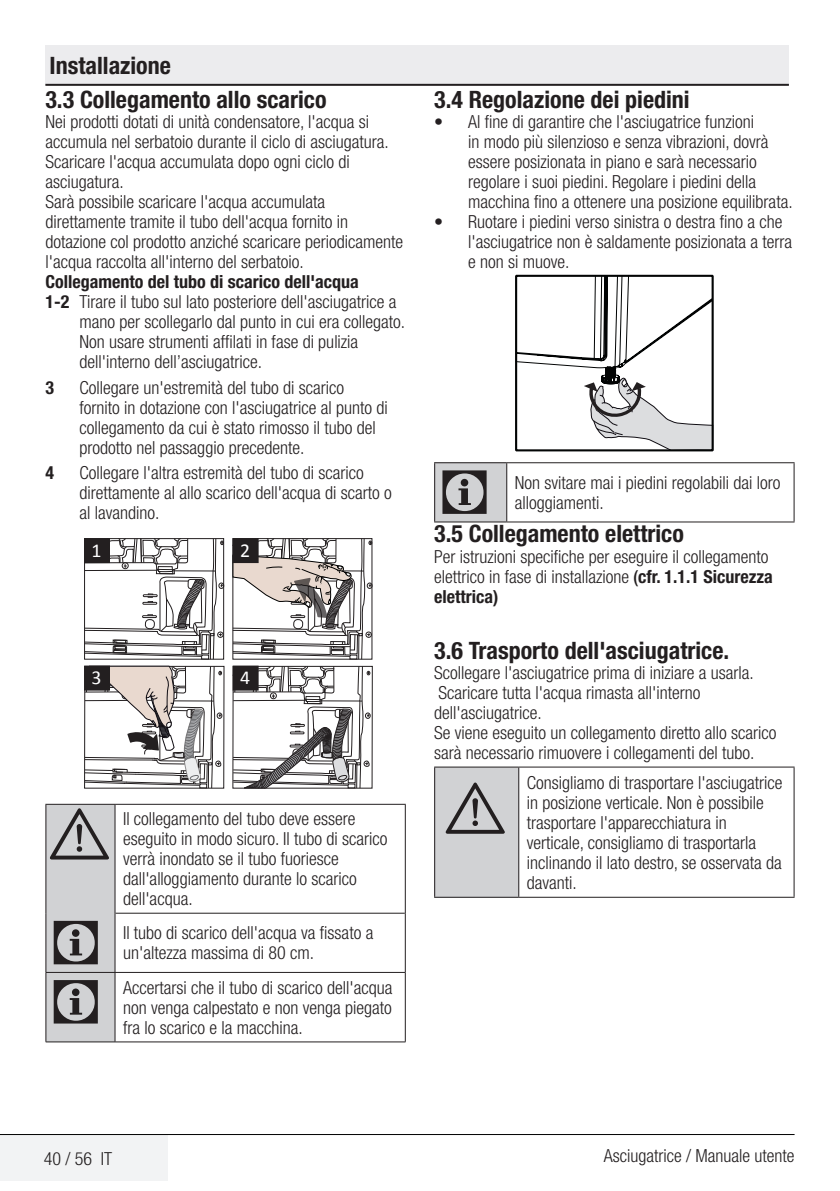
<style>
.page{position:relative;width:840px;height:1191px;background:#fff}
.page>*{position:absolute;margin:0;border:0;box-sizing:border-box;transform-origin:0 0}
.Girintili_Yazi_uyari{font:64px "ZIWARNUN";color:#231f20}
.Konu_Baslik__12pt-Bo{font:700 condensed 24px/34px "Helvetica Neue LT Pro";color:#231f20}
.t1{font:19.8px "Calibri";color:#fff}
.Normal_Yazi{font:300 condensed 18px/20px "Helvetica Neue LT Pro";color:#231f20}
.Girintili_Yazi_uyari-2{font:300 condensed 18px/20px "Helvetica Neue LT Pro";color:#231f20}
.Girintili_Yazi_2{font:300 condensed 18px/20px "Helvetica Neue LT Pro";color:#231f20}
.t2{font:300 condensed 18px/20px "Helvetica Neue LT Pro";color:#241f21}
.Girintili_Yazi{font:300 condensed 18px "Helvetica Neue LT Pro";color:#231f20}
.Normal_Yazi-2{font:700 condensed 18px "Helvetica Neue LT Pro";color:#231f20}
.Girintili_Yazi_2-2{font:700 condensed 18px "Helvetica Neue LT Pro";color:#231f20}
.s1{font-weight:700}
.s2{font-weight:500}
</style>
<div class="page">
<div style="left:45px;top:45px;width:743px;height:40px;background:#ececee"></div>
<hr style="left:45px;top:84px;width:743px;height:2px;background:#231f20">
<div style="left:0;top:1135px;width:168px;height:46px;background:#f2f3f4"></div>
<hr style="left:0;top:1134px;width:794px;height:1px;background:#000">
<svg style="left:232px;top:538px;width:140px;height:251px"></svg>
<svg style="left:84px;top:538px;width:140px;height:251px"></svg>
<div style="left:84px;top:538px;width:25px;height:24px;background:#231f20"></div>
<div style="left:84px;top:538px;width:26px;height:25px;border:1px solid #231f20"></div>
<div style="left:84px;top:666px;width:25px;height:24px;background:#231f20"></div>
<div style="left:84px;top:666px;width:26px;height:24px;border:1px solid #231f20"></div>
<div style="left:233px;top:666px;width:25px;height:24px;background:#231f20"></div>
<div style="left:233px;top:538px;width:25px;height:24px;background:#231f20"></div>
<div style="left:233px;top:538px;width:25px;height:25px;border:1px solid #231f20"></div>
<div style="left:46px;top:805px;width:69px;height:236px;background:#d1d2d4"></div>
<hr style="left:45px;top:804px;width:70px;height:1px;background:#231f20">
<hr style="left:45px;top:805px;width:1px;height:108px;background:#231f20">
<hr style="left:115px;top:804px;width:290px;height:1px;background:#231f20">
<hr style="left:114px;top:805px;width:1px;height:108px;background:#231f20">
<hr style="left:404px;top:805px;width:1px;height:108px;background:#231f20">
<hr style="left:45px;top:913px;width:1px;height:59px;background:#231f20">
<hr style="left:114px;top:913px;width:1px;height:59px;background:#231f20">
<hr style="left:404px;top:913px;width:1px;height:59px;background:#231f20">
<hr style="left:46px;top:972px;width:69px;height:1px;background:#231f20">
<hr style="left:46px;top:972px;width:1px;height:69px;background:#231f20">
<hr style="left:115px;top:972px;width:290px;height:1px;background:#231f20">
<hr style="left:115px;top:972px;width:1px;height:69px;background:#231f20">
<hr style="left:405px;top:972px;width:1px;height:69px;background:#231f20">
<hr style="left:46px;top:1041px;width:69px;height:1px;background:#231f20">
<hr style="left:115px;top:1041px;width:290px;height:1px;background:#231f20">
<hr style="left:115px;top:913px;width:289px;height:1px;background:#231f20">
<svg style="left:515px;top:275px;width:198px;height:176px"></svg>
<div style="left:434px;top:463px;width:72px;height:59px;background:#d1d2d4"></div>
<hr style="left:434px;top:462px;width:72px;height:1px;background:#231f20">
<hr style="left:434px;top:463px;width:1px;height:58px;background:#231f20">
<hr style="left:506px;top:462px;width:288px;height:1px;background:#231f20">
<hr style="left:506px;top:463px;width:1px;height:58px;background:#231f20">
<hr style="left:793px;top:463px;width:1px;height:58px;background:#231f20">
<hr style="left:434px;top:521px;width:72px;height:1px;background:#231f20">
<hr style="left:506px;top:521px;width:288px;height:1px;background:#231f20">
<div style="left:434px;top:767px;width:84px;height:130px;background:#d1d2d4"></div>
<hr style="left:434px;top:766px;width:84px;height:1px;background:#231f20">
<hr style="left:434px;top:767px;width:1px;height:129px;background:#231f20">
<hr style="left:518px;top:766px;width:276px;height:1px;background:#231f20">
<hr style="left:518px;top:767px;width:1px;height:129px;background:#231f20">
<hr style="left:793px;top:767px;width:1px;height:129px;background:#231f20">
<hr style="left:434px;top:896px;width:84px;height:1px;background:#231f20">
<hr style="left:518px;top:896px;width:276px;height:1px;background:#231f20">
<h2 class="Konu_Baslik__12pt-Bo" style="left:45px;top:48px;width:282px">Installazione<br>3.3 Collegamento allo scarico</h2>
<p class="Normal_Yazi" style="left:45px;top:111px;width:345px">Nei prodotti dotati di unità condensatore, l'acqua si accumula nel serbatoio durante il ciclo di asciugatura.<br>Scaricare l'acqua accumulata dopo ogni ciclo di asciugatura.</p>
<p class="Normal_Yazi" style="left:45px;top:191px;width:359px">Sarà possibile scaricare l'acqua accumulata direttamente tramite il tubo dell'acqua fornito in dotazione col prodotto anziché scaricare periodicamente l'acqua raccolta all'interno del serbatoio.</p>
<p class="Normal_Yazi-2" style="left:45px;top:271px;width:315px">Collegamento del tubo di scarico dell'acqua</p>
<p class="Girintili_Yazi_2" style="left:79px;top:291px;width:327px;text-indent:-34px"><span class="s1">1-2</span> Tirare il tubo sul lato posteriore dell'asciugatrice a mano per scollegarlo dal punto in cui era collegato.<br>Non usare strumenti affilati in fase di pulizia dell'interno dell’asciugatrice.</p>
<p class="Girintili_Yazi_2-2" style="left:45px;top:376px;width:10px">3</p>
<p class="Girintili_Yazi_2" style="left:79px;top:377px;width:310px">Collegare un'estremità del tubo di scarico fornito in dotazione con l'asciugatrice al punto di collegamento da cui è stato rimosso il tubo del prodotto nel passaggio precedente.</p>
<p class="Girintili_Yazi_2-2" style="left:45px;top:462px;width:10px">4</p>
<p class="Girintili_Yazi_2" style="left:79px;top:463px;width:314px">Collegare l'altra estremità del tubo di scarico direttamente al allo scarico dell'acqua di scarto o al lavandino.</p>
<p class="t1" style="left:91px;top:538px;width:12px">1</p>
<p class="t1" style="left:240px;top:538px;width:12px">2</p>
<p class="t1" style="left:91px;top:665px;width:12px">3</p>
<p class="t1" style="left:240px;top:665px;width:12px">4</p>
<p class="Girintili_Yazi_uyari" style="left:50px;top:800px;width:63px">A</p>
<p class="Girintili_Yazi_uyari-2" style="left:123px;top:808px;width:266px">Il collegamento del tubo deve essere eseguito in modo sicuro. Il tubo di scarico verrà inondato se il tubo fuoriesce dall'alloggiamento durante lo scarico dell'acqua.</p>
<p class="Girintili_Yazi_uyari" style="left:50px;top:909px;width:56px">C</p>
<p class="Girintili_Yazi_uyari-2" style="left:123px;top:922px;width:252px">Il tubo di scarico dell'acqua va fissato a un'altezza massima di 80 cm.</p>
<p class="Girintili_Yazi_uyari" style="left:50px;top:968px;width:56px">C</p>
<p class="Girintili_Yazi_uyari-2" style="left:123px;top:977px;width:271px;text-align:justify">Accertarsi che il tubo di scarico dell'acqua non venga calpestato e non venga piegato fra lo scarico e la macchina.</p>
<p class="Konu_Baslik__12pt-Bo" style="left:434px;top:82px;width:257px">3.4 Regolazione dei piedini</p>
<p class="t2" style="left:468px;top:111px;width:326px;text-indent:-34px">• Al fine di garantire che l'asciugatrice funzioni<br>in modo più silenzioso e senza vibrazioni, dovrà essere posizionata in piano e sarà necessario regolare i suoi piedini. Regolare i piedini della macchina fino a ottenere una posizione equilibrata.</p>
<p class="t2" style="left:468px;top:211px;width:325px;text-indent:-34px">• Ruotare i piedini verso sinistra o destra fino a che l'asciugatrice non è saldamente posizionata a terra e non si muove.</p>
<p class="Girintili_Yazi_uyari" style="left:438px;top:458px;width:56px">C</p>
<p class="Girintili_Yazi_uyari-2" style="left:514px;top:472px;width:267px">Non svitare mai i piedini regolabili dai loro alloggiamenti.</p>
<p class="Konu_Baslik__12pt-Bo" style="left:434px;top:516px;width:251px">3.5 Collegamento elettrico</p>
<p class="Normal_Yazi" style="left:434px;top:546px;width:340px">Per istruzioni specifiche per eseguire il collegamento elettrico in fase di installazione <span class="s2">(</span><span class="s1">cfr. 1.1.1 Sicurezza elettrica)</span></p>
<p class="Konu_Baslik__12pt-Bo" style="left:434px;top:632px;width:296px">3.6 Trasporto dell'asciugatrice.</p>
<p class="Girintili_Yazi" style="left:434px;top:662px;width:321px">Scollegare l'asciugatrice prima di iniziare a usarla.</p>
<p class="Normal_Yazi" style="left:434px;top:682px;width:268px">Scaricare tutta l'acqua rimasta all'interno dell'asciugatrice.</p>
<p class="Normal_Yazi" style="left:434px;top:722px;width:344px">Se viene eseguito un collegamento diretto allo scarico sarà necessario rimuovere i collegamenti del tubo.</p>
<p class="Girintili_Yazi_uyari" style="left:445px;top:774px;width:63px">A</p>
<p class="Girintili_Yazi_uyari-2" style="left:526px;top:772px;width:257px">Consigliamo di trasportare l'asciugatrice in posizione verticale. Non è possibile trasportare l'apparecchiatura in verticale, consigliamo di trasportarla inclinando il lato destro, se osservata da davanti.</p>
<p class="Girintili_Yazi_uyari-2" style="left:44px;top:1148px;width:70px">40 / 56 IT</p>
<p class="Girintili_Yazi_uyari-2" style="left:603px;top:1145px;width:192px">Asciugatrice / Manuale utente</p>
</div>
